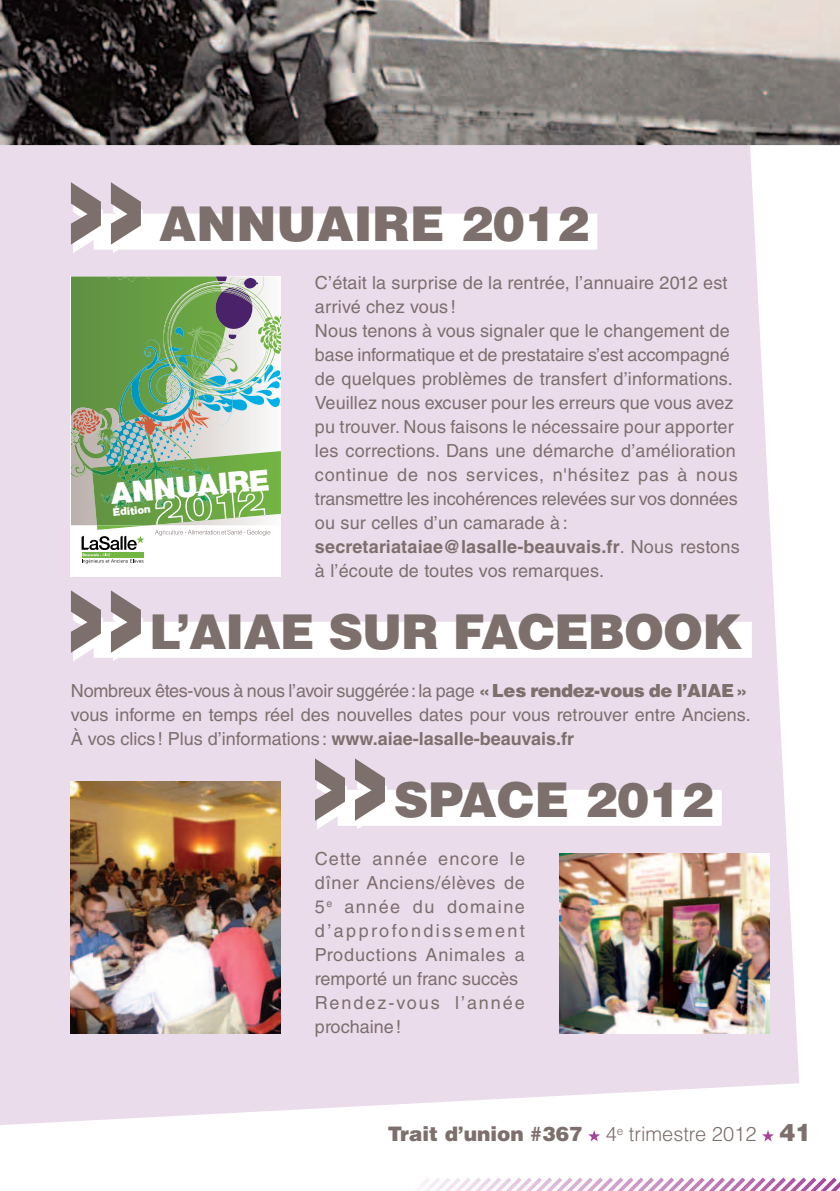
<style>
.page{position:relative;width:840px;height:1191px;background:#fff}
.page>*{position:absolute;margin:0;border:0;box-sizing:border-box;transform-origin:0 0}
.t1{font:900 48px "Helvetica LT Std";color:#7d6f6c}
.t2{font:900 48px "Helvetica LT Std";letter-spacing:-.02em;color:#7d6f6c}
.t3{font:900 29.2px "Helvetica Neue LT Std";color:#fff}
.t4{font:900 20px "Helvetica LT Std";color:#7d6f6c}
.t5{font:18px/24px "Helvetica LT Std";letter-spacing:.01em;color:#7d6f6c}
.t6{font:18px/24px "Helvetica LT Std";letter-spacing:.04em;color:#7d6f6c}
.t7{font:18px "Helvetica LT Std";letter-spacing:-.015em;color:#7d6f6c}
.t8{font:900 18px "Helvetica LT Std";color:#7d6f6c}
.t9{font:900 10.6px "Helvetica Neue LT Std";color:#fff}
.s1{font-weight:700}
.s2{font-weight:900}
.s3{font-weight:300}
.s4{font-size:24px}
</style>
<div class="page">
<svg style="left:588px;top:1130px;width:11px;height:11px"></svg>
<svg style="left:762px;top:1130px;width:11px;height:11px"></svg>
<div style="left:0;top:145px;width:798px;height:980px;background:#ebdcec"></div>
<img style="left:0;top:0;width:839px;height:145px">
<svg style="left:415px;top:1177px;width:424px;height:14px"></svg>
<div style="left:94px;top:214px;width:503px;height:36px;background:#fff"></div>
<div style="left:94px;top:622px;width:657px;height:36px;background:#fff"></div>
<div style="left:337px;top:790px;width:384px;height:36px;background:#fff"></div>
<svg style="left:71px;top:182px;width:72px;height:71px"></svg>
<svg style="left:71px;top:590px;width:72px;height:71px"></svg>
<svg style="left:315px;top:758px;width:72px;height:71px"></svg>
<img style="left:71px;top:781px;width:210px;height:252px">
<img style="left:558px;top:853px;width:210px;height:180px">
<svg style="left:71px;top:563px;width:210px;height:14px"></svg>
<svg style="left:71px;top:276px;width:217px;height:287px"></svg>
<svg style="left:280px;top:573px;width:8px;height:7px"></svg>
<h1 class="t1" style="left:159px;top:192px;width:431px">Annuaire 2012</h1>
<p class="t5" style="left:315px;top:271px;width:426px">C’était la surprise de la rentrée, l’annuaire 2012 est arrivé chez vous !<br>Nous tenons à vous signaler que le changement de base informatique et de prestataire s’est accompagné de quelques problèmes de transfert d’informations.<br>Veuillez nous excuser pour les erreurs que vous avez pu trouver. Nous faisons le nécessaire pour apporter les corrections. Dans une démarche d’amélioration continue de nos services, n'hésitez pas à nous transmettre les incohérences relevées sur vos données ou sur celles d’un camarade à : <span class="s1">secretariataiae@lasalle-beauvais.fr</span>. Nous restons à l’écoute de toutes vos remarques.</p>
<h1 class="t1" style="left:149px;top:600px;width:72px">L’AIAE</h1>
<h1 class="t2" style="left:328px;top:600px;width:415px">sur Facebook</h1>
<p class="t7" style="left:71px;top:680px;width:626px">Nombreux êtes-vous à nous l’avoir suggérée: la page <span class="s2">« Les rendez-vous de l’AIAE</span></p>
<p class="t8" style="left:735px;top:679px;width:14px">»</p>
<p class="t5" style="left:71px;top:703px;width:681px">vous informe en temps réel des nouvelles dates pour vous retrouver entre Anciens.<br>À vos clics ! Plus d’informations: <span class="s1">www.aiae-lasalle-beauvais.fr</span></p>
<h1 class="t1" style="left:393px;top:768px;width:36px">SPACE</h1>
<h1 class="t1" style="left:584px;top:768px;width:130px">2012</h1>
<p class="t6" style="left:315px;top:847px;width:211px">Cette année encore le dîner Anciens/élèves de<br>5<sup>e</sup> année du domaine d’approfondissement<br>Productions Animales a remporté un franc succès<br>Rendez-vous l’année prochaine!</p>
<h2 class="t3" style="left:109px;top:476px;width:160px;rotate:-5deg">ANNUAIRE</h2>
<p class="t9" style="left:112px;top:506px;width:40px;rotate:-5deg">Édition</p>
<p class="t4" style="left:387px;top:1121px;width:425px">Trait d’union #367 <span class="s3">4</span><sup>e</sup> <span class="s3">trimestre 2012</span> <span class="s4">41</span></p>
</div>
